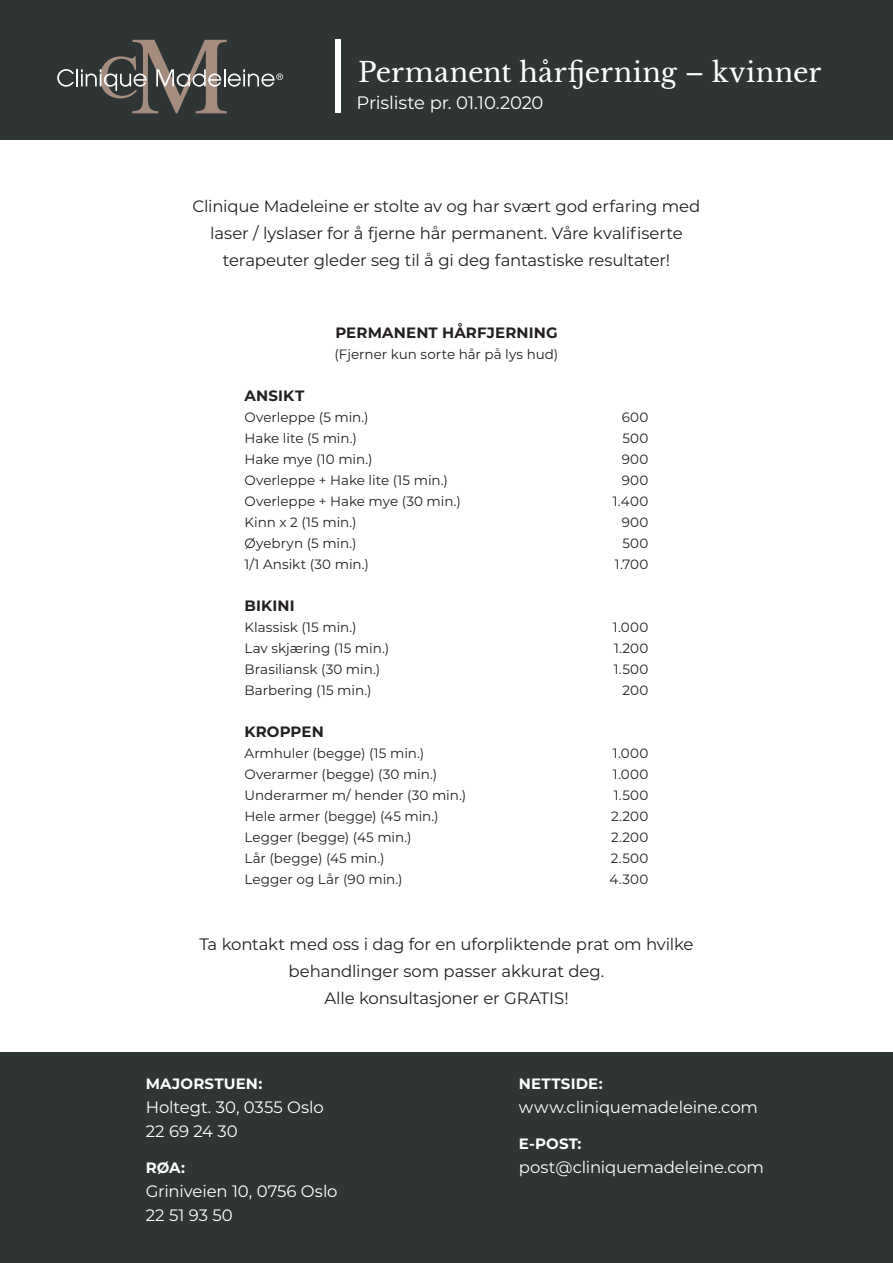
<style>
.page{position:relative;width:893px;height:1263px;background:#fff}
.page>*{position:absolute;margin:0;border:0;box-sizing:border-box;transform-origin:0 0}
.INFO{font:69px "Libre Baskerville";color:#fff}
.INFO-2{font:27px "Libre Baskerville";letter-spacing:.01em;color:#fff}
.INFO-3{font:18px "Montserrat";letter-spacing:-.015em;color:#fff}
.INFO-4{font:16.5px/27px "Montserrat";letter-spacing:-.01em;color:#231f20;text-align:center}
.INFO-5{font:16.5px/24px "Montserrat";letter-spacing:-.005em;color:#fff}
.Headline_2_14_bold{font:700 15px "Montserrat";letter-spacing:.01em;color:#231f20}
.INFO-6{font:700 15px "Montserrat";letter-spacing:.01em;color:#fff}
.INFO-7{font:13.5px "Montserrat";color:#231f20}
</style>
<div class="page">
<div style="left:0;top:0;width:893px;height:140px;background:#2f3435"></div>
<div style="left:0;top:1052px;width:893px;height:211px;background:#2f3435"></div>
<svg style="left:57px;top:40px;width:226px;height:73px"></svg>
<p class="INFO" style="left:328px;top:29px;width:22px">|</p>
<p class="INFO-2" style="left:358px;top:56px;width:465px">Permanent hårfjerning – kvinner</p>
<p class="INFO-3" style="left:357px;top:91px;width:188px">Prisliste pr. 01.10.2020</p>
<p class="INFO-4" style="left:192px;top:192px;width:509px">Clinique Madeleine er stolte av og har svært god erfaring med laser / lyslaser for å fjerne hår permanent. Våre kvalifiserte terapeuter gleder seg til å gi deg fantastiske resultater!</p>
<p class="Headline_2_14_bold" style="left:335px;top:322px;width:224px">PERMANENT HÅRFJERNING</p>
<p class="INFO-7" style="left:335px;top:345px;width:225px">(Fjerner kun sorte hår på lys hud)</p>
<p class="Headline_2_14_bold" style="left:244px;top:385px;width:61px">ANSIKT</p>
<p class="INFO-7" style="left:244px;top:408px;width:126px">Overleppe (5 min.)</p>
<p class="INFO-7" style="left:622px;top:408px;width:28px">600</p>
<p class="INFO-7" style="left:244px;top:429px;width:114px">Hake lite (5 min.)</p>
<p class="INFO-7" style="left:622px;top:429px;width:28px">500</p>
<p class="INFO-7" style="left:244px;top:450px;width:129px">Hake mye (10 min.)</p>
<p class="INFO-7" style="left:622px;top:450px;width:28px">900</p>
<p class="INFO-7" style="left:244px;top:471px;width:205px">Overleppe + Hake lite (15 min.)</p>
<p class="INFO-7" style="left:622px;top:471px;width:28px">900</p>
<p class="INFO-7" style="left:244px;top:492px;width:218px">Overleppe + Hake mye (30 min.)</p>
<p class="INFO-7" style="left:613px;top:492px;width:37px">1.400</p>
<p class="INFO-7" style="left:244px;top:513px;width:114px">Kinn x 2 (15 min.)</p>
<p class="INFO-7" style="left:622px;top:513px;width:28px">900</p>
<p class="INFO-7" style="left:244px;top:534px;width:114px">Øyebryn (5 min.)</p>
<p class="INFO-7" style="left:622px;top:534px;width:28px">500</p>
<p class="INFO-7" style="left:244px;top:555px;width:126px">1/1 Ansikt (30 min.)</p>
<p class="INFO-7" style="left:615px;top:555px;width:35px">1.700</p>
<p class="Headline_2_14_bold" style="left:244px;top:595px;width:52px">BIKINI</p>
<p class="INFO-7" style="left:244px;top:618px;width:114px">Klassisk (15 min.)</p>
<p class="INFO-7" style="left:613px;top:618px;width:37px">1.000</p>
<p class="INFO-7" style="left:244px;top:639px;width:146px">Lav skjæring (15 min.)</p>
<p class="INFO-7" style="left:614px;top:639px;width:36px">1.200</p>
<p class="INFO-7" style="left:244px;top:660px;width:137px">Brasiliansk (30 min.)</p>
<p class="INFO-7" style="left:614px;top:660px;width:36px">1.500</p>
<p class="INFO-7" style="left:244px;top:681px;width:128px">Barbering (15 min.)</p>
<p class="INFO-7" style="left:623px;top:681px;width:27px">200</p>
<p class="Headline_2_14_bold" style="left:244px;top:721px;width:81px">KROPPEN</p>
<p class="INFO-7" style="left:244px;top:744px;width:181px">Armhuler (begge) (15 min.)</p>
<p class="INFO-7" style="left:613px;top:744px;width:37px">1.000</p>
<p class="INFO-7" style="left:244px;top:765px;width:194px">Overarmer (begge) (30 min.)</p>
<p class="INFO-7" style="left:613px;top:765px;width:37px">1.000</p>
<p class="INFO-7" style="left:244px;top:786px;width:223px">Underarmer m/ hender (30 min.)</p>
<p class="INFO-7" style="left:614px;top:786px;width:36px">1.500</p>
<p class="INFO-7" style="left:244px;top:807px;width:196px">Hele armer (begge) (45 min.)</p>
<p class="INFO-7" style="left:611px;top:807px;width:39px">2.200</p>
<p class="INFO-7" style="left:244px;top:828px;width:168px">Legger (begge) (45 min.)</p>
<p class="INFO-7" style="left:611px;top:828px;width:39px">2.200</p>
<p class="INFO-7" style="left:244px;top:849px;width:142px">Lår (begge) (45 min.)</p>
<p class="INFO-7" style="left:611px;top:849px;width:39px">2.500</p>
<p class="INFO-7" style="left:244px;top:870px;width:160px">Legger og Lår (90 min.)</p>
<p class="INFO-7" style="left:610px;top:870px;width:40px">4.300</p>
<p class="INFO-4" style="left:200px;top:930px;width:495px">Ta kontakt med oss i dag for en uforpliktende prat om hvilke behandlinger som passer akkurat deg.</p>
<p class="INFO-4" style="left:324px;top:984px;width:246px">Alle konsultasjoner er GRATIS!</p>
<p class="INFO-6" style="left:146px;top:1072px;width:118px">MAJORSTUEN:</p>
<p class="INFO-5" style="left:146px;top:1094px;width:180px">Holtegt. 30, 0355 Oslo<br>22 69 24 30</p>
<p class="INFO-6" style="left:146px;top:1156px;width:41px">RØA:</p>
<p class="INFO-5" style="left:146px;top:1178px;width:193px">Griniveien 10, 0756 Oslo<br>22 51 93 50</p>
<p class="INFO-6" style="left:519px;top:1072px;width:85px">NETTSIDE:</p>
<p class="INFO-5" style="left:519px;top:1094px;width:241px">www.cliniquemadeleine.com</p>
<p class="INFO-6" style="left:519px;top:1132px;width:64px">E-POST:</p>
<p class="INFO-5" style="left:519px;top:1154px;width:247px">post@cliniquemadeleine.com</p>
</div>
